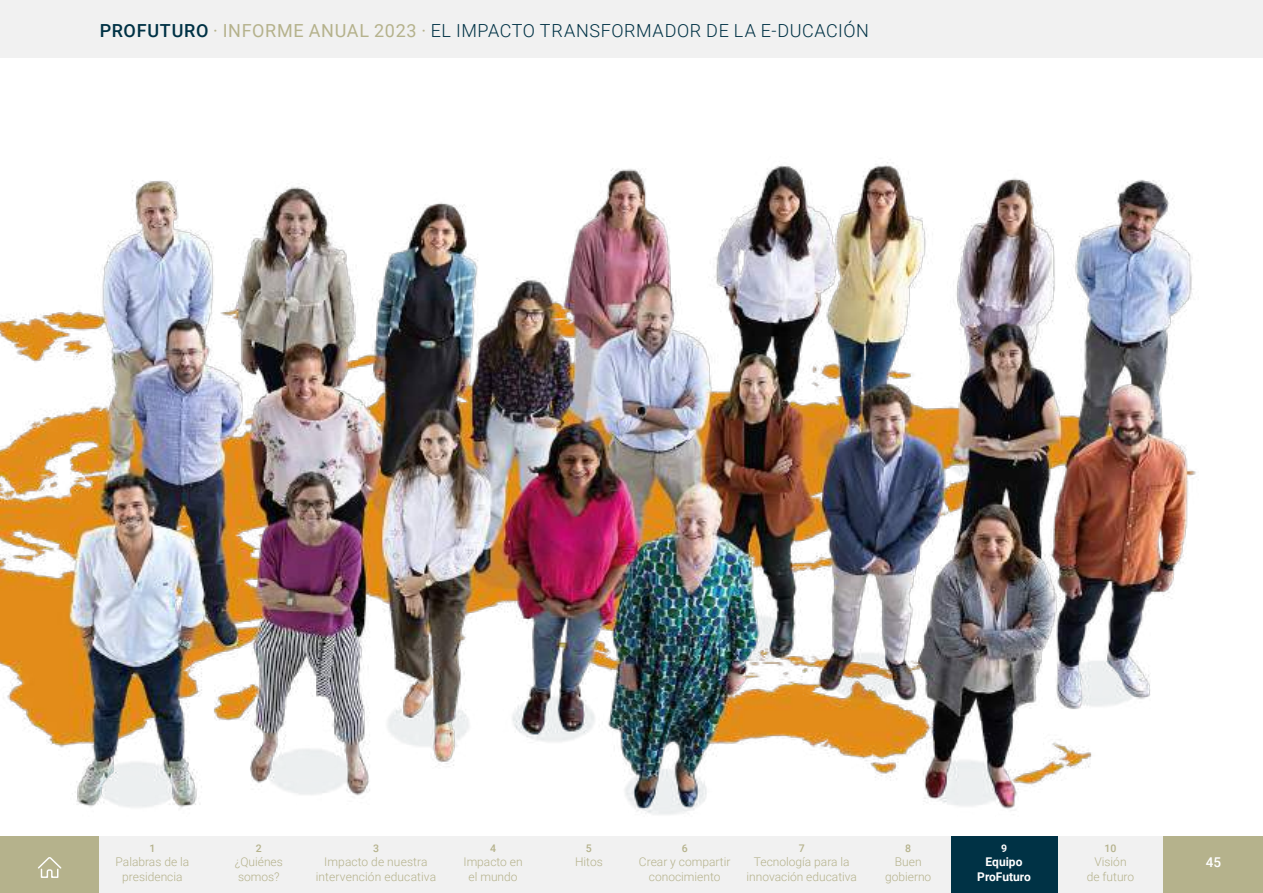
<style>
.page{position:relative;width:1263px;height:893px;background:#fff}
.page>*{position:absolute;margin:0;border:0;box-sizing:border-box;transform-origin:0 0}
.t1{font:300 18px "Roboto";letter-spacing:.03em;color:#003245}
.t2{font:500 13.5px "Roboto";color:#fff}
.t3{font:300 12px/14.4px "Roboto";color:#b5b28c;text-align:center}
.t4{font:700 12px "Roboto";color:#fff}
.t5{font:500 10.5px "Roboto";color:#b5b28c}
.t6{font:700 10.5px "Roboto";color:#fff}
.s1{font-weight:500}
.s2{font-weight:400;color:#b5b28c}
</style>
<div class="page">
<div style="left:0;top:0;width:1263px;height:57px;background:#f1f1f1"></div>
<img style="left:0;top:162px;width:1196px;height:653px">
<div style="left:0;top:837px;width:1263px;height:56px;background:#f1f1f1"></div>
<div style="left:1163px;top:837px;width:100px;height:56px;background:#b5b28c"></div>
<div style="left:0;top:837px;width:99px;height:56px;background:#b5b28c"></div>
<svg style="left:38px;top:857px;width:24px;height:21px"></svg>
<div style="left:951px;top:837px;width:106px;height:56px;background:#003245"></div>
<h1 class="t1" style="left:100px;top:18px;width:771px"><span class="s1">PROFUTURO</span> <span class="s2">· INFORME ANUAL 2023 ·</span> EL IMPACTO TRANSFORMADOR DE LA E-DUCACIÓN</h1>
<p class="t5" style="left:149px;top:841px;width:7px">1</p>
<p class="t3" style="left:116px;top:854px;width:75px">Palabras de la presidencia</p>
<p class="t5" style="left:256px;top:841px;width:7px">2</p>
<p class="t3" style="left:235px;top:854px;width:49px;text-align:left">¿Quiénes somos?</p>
<p class="t5" style="left:373px;top:841px;width:7px">3</p>
<p class="t3" style="left:316px;top:854px;width:122px">Impacto de nuestra intervención educativa</p>
<p class="t5" style="left:490px;top:841px;width:7px">4</p>
<p class="t3" style="left:463px;top:854px;width:61px">Impacto en el mundo</p>
<p class="t5" style="left:586px;top:841px;width:7px">5</p>
<p class="t5" style="left:682px;top:841px;width:7px">6</p>
<p class="t3" style="left:639px;top:854px;width:93px">Crear y compartir conocimiento</p>
<p class="t3" style="left:746px;top:854px;width:112px">Tecnología para la innovación educativa</p>
<p class="t5" style="left:799px;top:841px;width:7px">7</p>
<p class="t3" style="left:575px;top:854px;width:29px">Hitos</p>
<p class="t5" style="left:905px;top:841px;width:7px">8</p>
<p class="t3" style="left:885px;top:854px;width:48px">Buen gobierno</p>
<p class="t6" style="left:1001px;top:841px;width:8px">9</p>
<p class="t5" style="left:1104px;top:841px;width:13px">10</p>
<p class="t3" style="left:1087px;top:854px;width:49px">Visión de futuro</p>
<p class="t4" style="left:986px;top:853px;width:38px">Equipo</p>
<p class="t2" style="left:1206px;top:853px;width:17px">45</p>
<p class="t4" style="left:977px;top:868px;width:55px">ProFuturo</p>
</div>
